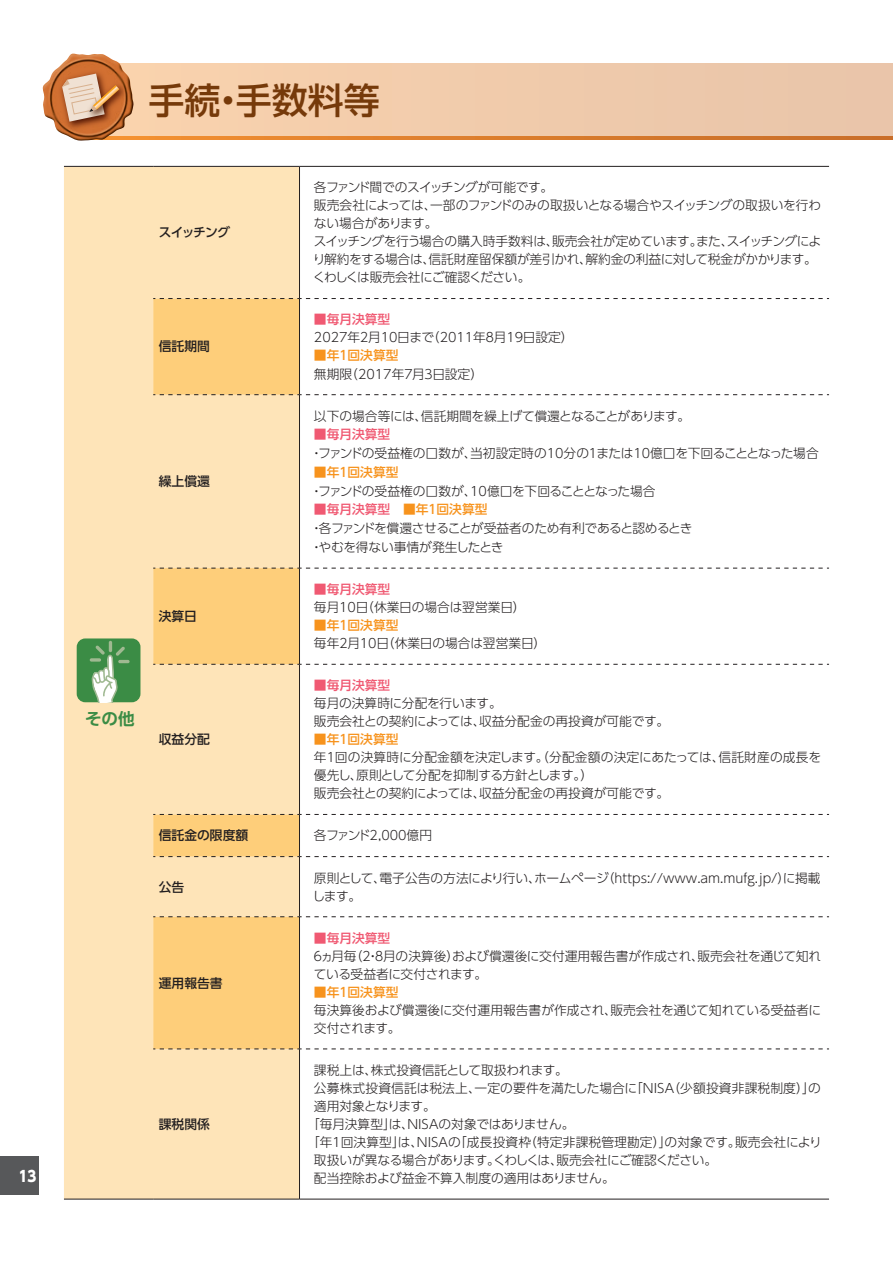
<style>
.page{position:relative;width:893px;height:1263px;background:#fff}
.page>*{position:absolute;margin:0;border:0;box-sizing:border-box;transform-origin:0 0}
.t1{font:500 36px "UD Shin Go Pro";color:#763a0a}
.t2{font:700 16.5px "UD Shin Go Pro De";color:#3b8c45}
.t3{font:800 15px "UD Shin Go Pro";color:#fff;scale:.9 1}
.t4{font:300 12.75px/18px "UD Shin Go Pro";letter-spacing:-.02em;color:#231f20}
.t5{font:300 12.75px/18px "UD Shin Go Pro";color:#231f20}
.t6{font:300 12.75px "UD Shin Go Pro";letter-spacing:.01em;color:#231f20}
.t7{font:500 12.75px "UD Shin Go Pro";color:#231f20}
.t8{font:500 12.75px "UD Shin Go Pro";color:#f7931d}
.t9{font:500 12.75px "UD Shin Go Pro";color:#f05972}
.t10{font:300 12.75px "UD Shin Go Pro";letter-spacing:-.05em;color:#231f20}
.t11{font:300 12.75px "UD Shin Go Pro";letter-spacing:-.055em;color:#231f20}
.s1{font-weight:500;color:#f05972}
.s2{font-weight:500;color:#f7931d}
</style>
<div class="page">
<div style="left:0;top:1157px;width:38px;height:38px;background:#57585a"></div>
<div style="left:90px;top:64px;width:803px;height:72px;background:#f0cbab"></div>
<svg style="left:134px;top:136px;width:759px;height:3px;background:#db7d2c"></svg>
<img style="left:43px;top:54px;width:91px;height:87px">
<img style="left:55px;top:67px;width:61px;height:66px">
<img style="left:83px;top:78px;width:47px;height:45px">
<svg style="left:62px;top:74px;width:57px;height:48px;background:#d19f7c"></svg>
<div style="left:64px;top:167px;width:235px;height:1032px;background:#fee4b8"></div>
<svg style="left:153px;top:299px;width:146px;height:750px;background:#fdd999"></svg>
<hr style="left:64px;top:166px;width:89px;height:1px;background:#231f20">
<hr style="left:64px;top:1199px;width:89px;height:1px;background:#231f20">
<hr style="left:153px;top:166px;width:146px;height:1px;background:#231f20">
<hr style="left:299px;top:166px;width:530px;height:1px;background:#231f20">
<hr style="left:299px;top:167px;width:1px;height:131px;background:#231f20">
<hr style="left:299px;top:299px;width:1px;height:95px;background:#231f20">
<hr style="left:299px;top:395px;width:1px;height:173px;background:#231f20">
<hr style="left:299px;top:568px;width:1px;height:96px;background:#231f20">
<hr style="left:299px;top:664px;width:1px;height:150px;background:#231f20">
<hr style="left:299px;top:815px;width:1px;height:41px;background:#231f20">
<hr style="left:299px;top:857px;width:1px;height:59px;background:#231f20">
<hr style="left:299px;top:917px;width:1px;height:132px;background:#231f20">
<hr style="left:299px;top:1049px;width:1px;height:150px;background:#231f20">
<hr style="left:153px;top:1199px;width:146px;height:1px;background:#231f20">
<hr style="left:299px;top:1199px;width:530px;height:1px;background:#231f20">
<svg style="left:153px;top:298px;width:676px;height:1px"></svg>
<svg style="left:153px;top:394px;width:676px;height:1px"></svg>
<svg style="left:153px;top:568px;width:676px;height:1px"></svg>
<svg style="left:153px;top:664px;width:676px;height:1px"></svg>
<svg style="left:153px;top:814px;width:676px;height:1px"></svg>
<svg style="left:153px;top:856px;width:676px;height:1px"></svg>
<svg style="left:153px;top:916px;width:676px;height:1px"></svg>
<svg style="left:153px;top:1049px;width:676px;height:1px"></svg>
<div style="left:77px;top:638px;width:63px;height:64px;background:#3b8c45;border-radius:9px"></div>
<svg style="left:92px;top:641px;width:38px;height:61px"></svg>
<p class="t3" style="left:19px;top:1163px;width:21px">13</p>
<h1 class="t1" style="left:148px;top:71px;width:233px">手続・手数料等</h1>
<p class="t2" style="left:85px;top:705px;width:51px">その他</p>
<p class="t7" style="left:159px;top:222px;width:73px">スイッチング</p>
<p class="t7" style="left:159px;top:336px;width:52px">信託期間</p>
<p class="t7" style="left:159px;top:471px;width:52px">繰上償還</p>
<p class="t7" style="left:159px;top:606px;width:40px">決算日</p>
<p class="t7" style="left:159px;top:729px;width:52px">収益分配</p>
<p class="t4" style="left:313px;top:178px;width:510px">各ファンド間でのスイッチングが可能です。<br>販売会社によっては、一部のファンドのみの取扱いとなる場合やスイッチングの取扱いを行わない場合があります。<br>スイッチングを行う場合の購入時手数料は、販売会社が定めています。また、スイッチングにより解約をする場合は、信託財産留保額が差引かれ、解約金の利益に対して税金がかかります。くわしくは販売会社にご確認ください。</p>
<p class="t9" style="left:314px;top:309px;width:78px">■毎月決算型</p>
<p class="t4" style="left:314px;top:328px;width:261px">2027年２月10日まで（2011年８月19日設定）</p>
<p class="t8" style="left:314px;top:345px;width:86px">■年１回決算型</p>
<p class="t5" style="left:314px;top:364px;width:171px">無期限（2017年７月３日設定）</p>
<p class="t4" style="left:314px;top:406px;width:378px">以下の場合等には、信託期間を繰上げて償還となることがあります。</p>
<p class="t9" style="left:314px;top:424px;width:78px">■毎月決算型</p>
<p class="t5" style="left:310px;top:444px;width:510px">・ファンドの受益権の口数が、当初設定時の10分の１または10億口を下回ることとなった場合</p>
<p class="t8" style="left:314px;top:462px;width:86px">■年１回決算型</p>
<p class="t4" style="left:310px;top:481px;width:347px">・ファンドの受益権の口数が、10億口を下回ることとなった場合</p>
<p class="t4" style="left:310px;top:500px;width:384px;line-height:18.8px;text-indent:4px"><span class="s1">■毎月決算型</span> <span class="s2">■年１回決算型<br></span>・各ファンドを償還させることが受益者のため有利であると認めるとき・やむを得ない事情が発生したとき</p>
<p class="t9" style="left:314px;top:579px;width:78px">■毎月決算型</p>
<p class="t4" style="left:314px;top:598px;width:213px">毎月10日（休業日の場合は翌営業日）</p>
<p class="t8" style="left:314px;top:615px;width:86px">■年１回決算型</p>
<p class="t4" style="left:314px;top:634px;width:234px">毎年２月10日（休業日の場合は翌営業日）</p>
<p class="t9" style="left:314px;top:675px;width:78px">■毎月決算型</p>
<p class="t5" style="left:314px;top:694px;width:357px">毎月の決算時に分配を行います。<br>販売会社との契約によっては、収益分配金の再投資が可能です。</p>
<p class="t8" style="left:314px;top:729px;width:86px">■年１回決算型</p>
<p class="t5" style="left:314px;top:748px;width:509px">年１回の決算時に分配金額を決定します。（分配金額の決定にあたっては、信託財産の成長を優先し、原則として分配を抑制する方針とします。）<br>販売会社との契約によっては、収益分配金の再投資が可能です。</p>
<p class="t7" style="left:159px;top:825px;width:91px">信託金の限度額</p>
<p class="t10" style="left:314px;top:825px;width:120px">各ファンド2,000億円</p>
<p class="t7" style="left:159px;top:876px;width:27px">公告</p>
<p class="t5" style="left:313px;top:868px;width:510px">原則として、電子公告の方法により行い、ホームページ（https://www.am.mufg.jp/）に掲載します。</p>
<p class="t7" style="left:159px;top:972px;width:65px">運用報告書</p>
<p class="t7" style="left:159px;top:1114px;width:52px">課税関係</p>
<p class="t9" style="left:314px;top:927px;width:78px">■毎月決算型</p>
<p class="t4" style="left:312px;top:946px;width:511px">６ヵ月毎（２・８月の決算後）および償還後に交付運用報告書が作成され、販売会社を通じて知れている受益者に交付されます。</p>
<p class="t8" style="left:314px;top:982px;width:86px">■年１回決算型</p>
<p class="t4" style="left:314px;top:1000px;width:509px">毎決算後および償還後に交付運用報告書が作成され、販売会社を通じて知れている受益者に交付されます。</p>
<p class="t4" style="left:314px;top:1061px;width:256px">課税上は、株式投資信託として取扱われます。</p>
<p class="t6" style="left:314px;top:1078px;width:508px">公募株式投資信託は税法上、一定の要件を満たした場合に「ＮＩＳＡ（少額投資非課税制度）」の</p>
<p class="t11" style="left:314px;top:1096px;width:123px">適用対象となります。</p>
<p class="t4" style="left:307px;top:1115px;width:269px">「毎月決算型」は、ＮＩＳＡの対象ではありません。</p>
<p class="t6" style="left:307px;top:1132px;width:516px">「年１回決算型」は、ＮＩＳＡの「成長投資枠（特定非課税管理勘定）」の対象です。販売会社により</p>
<p class="t4" style="left:314px;top:1151px;width:405px">取扱いが異なる場合があります。くわしくは、販売会社にご確認ください。</p>
<p class="t5" style="left:314px;top:1169px;width:302px">配当控除および益金不算入制度の適用はありません。</p>
</div>
